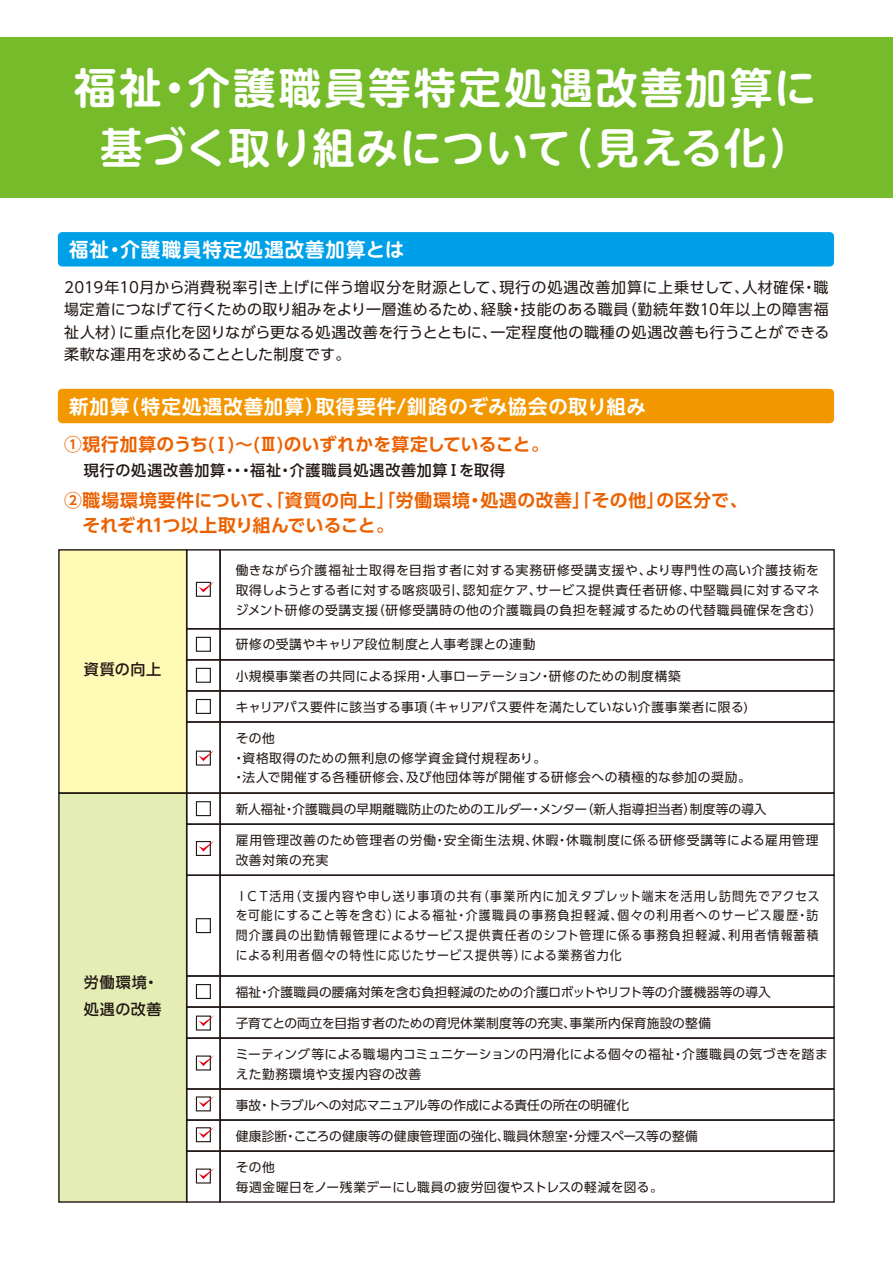
<style>
.page{position:relative;width:893px;height:1263px;background:#fff}
.page>*{position:absolute;margin:0;border:0;box-sizing:border-box;transform-origin:0 0}
.t1{font:700 42.3px/60.2px "UD Shin M Go Pro De";letter-spacing:.045em;color:#fff;text-align:center}
.t2{font:700 19.5px "UD Shin M Go Pro De";letter-spacing:.05em;color:#fff}
.t3{font:700 17.7px/24.3px "UD Shin Go Pro De";letter-spacing:.02em;color:#eb6100}
.t4{font:15px/22.5px "UD Shin Go Pro";letter-spacing:.03em;color:#221815;text-align:justify}
.t5{font:500 15px/26.2px "UD Shin Go Pro";letter-spacing:.05em;color:#221815}
.t6{font:12.75px/19.8px "UD Shin Go Pro";letter-spacing:.03em;color:#221815}
.t7{font:12.75px/19.8px "UD Shin Go Pro";letter-spacing:.05em;color:#221815}
.t8{font:12.75px/19.8px "UD Shin Go Pro";letter-spacing:.03em;color:#221815;text-align:justify;scale:.93 1}
.t9{font:12.75px "UD Shin Go Pro";letter-spacing:.01em;color:#221815}
.t10{font:12.75px/19.8px "UD Shin Go Pro";letter-spacing:.06em;color:#221815}
.t11{font:12.75px "UD Shin Go Pro";color:#221815}
.t12{font:12.75px "UD Shin Go Pro";letter-spacing:-.005em;color:#221815}
</style>
<div class="page">
<div style="left:0;top:37px;width:893px;height:160px;background:#75bb2a"></div>
<div style="left:58px;top:232px;width:776px;height:34px;background:#00a0e9;border-radius:4px"></div>
<div style="left:58px;top:389px;width:776px;height:34px;background:#f39700;border-radius:4px"></div>
<svg style="left:222px;top:549px;width:613px;height:79px"></svg>
<svg style="left:195px;top:918px;width:16px;height:16px"></svg>
<svg style="left:219px;top:876px;width:616px;height:99px"></svg>
<div style="left:219px;top:628px;width:616px;height:32px;border:1px solid #221815"></div>
<div style="left:219px;top:659px;width:616px;height:33px;border:1px solid #221815"></div>
<div style="left:219px;top:690px;width:616px;height:33px;border:1px solid #221815"></div>
<div style="left:186px;top:975px;width:35px;height:33px;border:1px solid #221815"></div>
<div style="left:219px;top:975px;width:616px;height:33px;border:1px solid #221815"></div>
<div style="left:186px;top:1119px;width:35px;height:33px;border:1px solid #221815"></div>
<div style="left:219px;top:1119px;width:616px;height:33px;border:1px solid #221815"></div>
<div style="left:186px;top:1006px;width:35px;height:33px;border:1px solid #221815"></div>
<div style="left:219px;top:1006px;width:616px;height:33px;border:1px solid #221815"></div>
<div style="left:186px;top:1037px;width:35px;height:53px;border:1px solid #221815"></div>
<div style="left:219px;top:1037px;width:616px;height:53px;border:1px solid #221815"></div>
<div style="left:186px;top:1150px;width:35px;height:53px;border:1px solid #221815"></div>
<div style="left:219px;top:1150px;width:616px;height:53px;border:1px solid #221815"></div>
<div style="left:58px;top:794px;width:130px;height:409px;background:#e4edb4"></div>
<div style="left:186px;top:823px;width:35px;height:53px;border:1px solid #221815"></div>
<div style="left:219px;top:823px;width:616px;height:53px;border:1px solid #221815"></div>
<div style="left:219px;top:721px;width:616px;height:73px;border:1px solid #221815"></div>
<svg style="left:58px;top:549px;width:164px;height:245px"></svg>
<div style="left:196px;top:841px;width:15px;height:15px;background:#fff;border:1px solid #221815"></div>
<svg style="left:199px;top:841px;width:15px;height:10px"></svg>
<div style="left:196px;top:1015px;width:15px;height:15px;background:#fff;border:1px solid #221815"></div>
<svg style="left:199px;top:1015px;width:15px;height:11px"></svg>
<div style="left:196px;top:1055px;width:15px;height:15px;background:#fff;border:1px solid #221815"></div>
<svg style="left:199px;top:1055px;width:15px;height:11px"></svg>
<div style="left:196px;top:1096px;width:15px;height:15px;background:#fff;border:1px solid #221815"></div>
<svg style="left:199px;top:1096px;width:15px;height:11px"></svg>
<div style="left:196px;top:1127px;width:15px;height:15px;background:#fff;border:1px solid #221815"></div>
<svg style="left:199px;top:1127px;width:15px;height:11px"></svg>
<div style="left:196px;top:1168px;width:15px;height:15px;background:#fff;border:1px solid #221815"></div>
<svg style="left:199px;top:1168px;width:15px;height:11px"></svg>
<div style="left:196px;top:637px;width:15px;height:15px;background:#fff;border:1px solid #221815"></div>
<div style="left:196px;top:668px;width:15px;height:15px;background:#fff;border:1px solid #221815"></div>
<div style="left:196px;top:699px;width:15px;height:15px;background:#fff;border:1px solid #221815"></div>
<div style="left:196px;top:801px;width:15px;height:15px;background:#fff;border:1px solid #221815"></div>
<div style="left:196px;top:918px;width:15px;height:15px;background:#fff;border:1px solid #221815"></div>
<div style="left:196px;top:984px;width:15px;height:15px;background:#fff;border:1px solid #221815"></div>
<h1 class="t1" style="left:74px;top:55px;width:743px">福祉・介護職員等特定処遇改善加算に基づく取り組みについて（見える化）</h1>
<h2 class="t2" style="left:69px;top:234px;width:337px">福祉・介護職員特定処遇改善加算とは</h2>
<p class="t4" style="left:64px;top:275px;width:767px">2019年10月から消費税率引き上げに伴う増収分を財源として、現行の処遇改善加算に上乗せして、人材確保・職場定着につなげて行くための取り組みをより一層進めるため、経験・技能のある職員（勤続年数10年以上の障害福祉人材）に重点化を図りながら更なる処遇改善を行うとともに、一定程度他の職種の処遇改善も行うことができる柔軟な運用を求めることとした制度です。</p>
<h2 class="t2" style="left:69px;top:390px;width:578px">新加算（特定処遇改善加算）取得要件/釧路のぞみ協会の取り組み</h2>
<h3 class="t3" style="left:64px;top:432px;width:486px">①現行加算のうち(Ⅰ)～(Ⅲ)のいずれかを算定していること。</h3>
<p class="t5" style="left:84px;top:457px;width:423px">現行の処遇改善加算・・・福祉・介護職員処遇改善加算Ⅰを取得</p>
<h3 class="t3" style="left:64px;top:488px;width:685px">②職場環境要件について、「資質の向上」「労働環境・処遇の改善」「その他」の区分で、　それぞれ1つ以上取り組んでいること。</h3>
<p class="t5" style="left:84px;top:656px;width:79px">資質の向上</p>
<p class="t5" style="left:84px;top:969px;width:79px">労働環境・処遇の改善</p>
<p class="t7" style="left:236px;top:560px;width:588px">働きながら介護福祉士取得を目指す者に対する実務研修受講支援や、より専門性の高い介護技術を取得しようとする者に対する喀痰吸引、認知症ケア、サービス提供責任者研修、中堅職員に対するマネジメント研修の受講支援（研修受講時の他の介護職員の負担を軽減するための代替職員確保を含む）</p>
<p class="t6" style="left:236px;top:634px;width:301px">研修の受講やキャリア段位制度と人事考課との連動</p>
<p class="t6" style="left:236px;top:665px;width:447px">小規模事業者の共同による採用・人事ローテーション・研修のための制度構築</p>
<p class="t6" style="left:236px;top:696px;width:514px">キャリアパス要件に該当する事項（キャリアパス要件を満たしていない介護事業者に限る)</p>
<p class="t7" style="left:232px;top:728px;width:520px">その他<br>・資格取得のための無利息の修学資金貸付規程あり。<br>・法人で開催する各種研修会、及び他団体等が開催する研修会への積極的な参加の奨励。</p>
<p class="t9" style="left:236px;top:799px;width:532px">新人福祉・介護職員の早期離職防止のためのエルダー・メンター（新人指導担当者）制度等の導入</p>
<p class="t10" style="left:236px;top:830px;width:584px">雇用管理改善のため管理者の労働・安全衛生法規、休暇・休職制度に係る研修受講等による雇用管理改善対策の充実</p>
<p class="t8" style="left:236px;top:885px;width:629px">ＩＣＴ活用（支援内容や申し送り事項の共有（事業所内に加えタブレット端末を活用し訪問先でアクセスを可能にすること等を含む）による福祉・介護職員の事務負担軽減、個々の利用者へのサービス履歴・訪問介護員の出勤情報管理によるサービス提供責任者のシフト管理に係る事務負担軽減、利用者情報蓄積による利用者個々の特性に応じたサービス提供等）による業務省力化</p>
<p class="t9" style="left:236px;top:981px;width:537px">福祉・介護職員の腰痛対策を含む負担軽減のための介護ロボットやリフト等の介護機器等の導入</p>
<p class="t11" style="left:236px;top:1012px;width:477px">子育てとの両立を目指す者のための育児休業制度等の充実、事業所内保育施設の整備</p>
<p class="t6" style="left:236px;top:1044px;width:594px">ミーティング等による職場内コミュニケーションの円滑化による個々の福祉・介護職員の気づきを踏まえた勤務環境や支援内容の改善</p>
<p class="t12" style="left:236px;top:1094px;width:395px">事故・トラブルへの対応マニュアル等の作成による責任の所在の明確化</p>
<p class="t6" style="left:236px;top:1126px;width:464px">健康診断・こころの健康等の健康管理面の強化、職員休憩室・分煙スペース等の整備</p>
<p class="t6" style="left:236px;top:1157px;width:429px">その他<br>毎週金曜日をノー残業デーにし職員の疲労回復やストレスの軽減を図る。</p>
</div>
